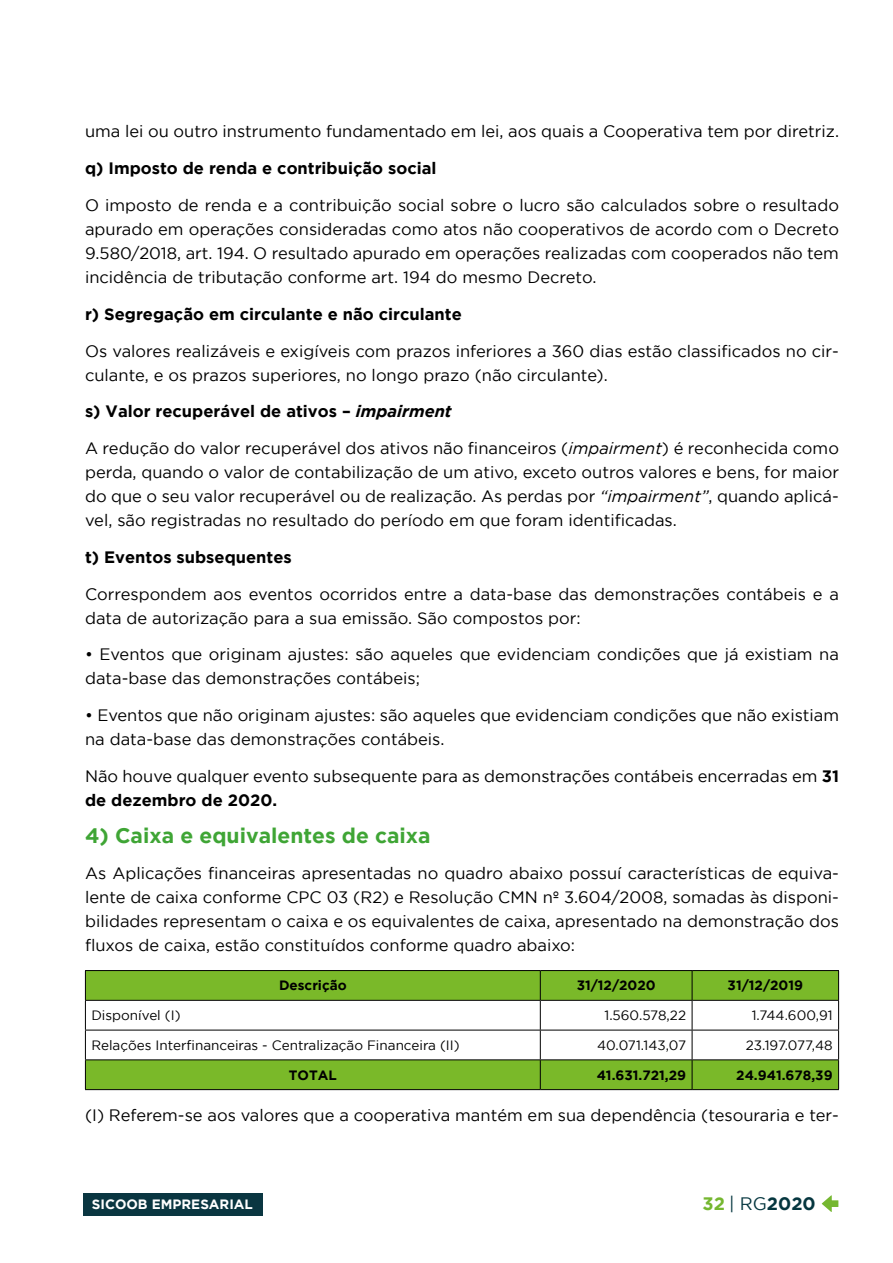
<style>
.page{position:relative;width:893px;height:1263px;background:#fff}
.page>*{position:absolute;margin:0;border:0;box-sizing:border-box;transform-origin:0 0}
.t1{font:700 21px "Gotham";color:#3fa535}
.t2{font:700 18px "Gotham";color:#05363f}
.t3{font:16.5px/24px "Gotham";color:#000}
.t4{font:700 16.5px "Gotham";color:#000}
.t5{font:13.5px "Gotham";color:#000}
.t6{font:700 13.5px "Gotham";color:#000}
.t7{font:700 13.5px "Gotham";color:#fff}
.s1{font-style:italic}
.s2{font-weight:700}
.s3{color:#75b730}
.s4{font-weight:400}
</style>
<div class="page">
<svg style="left:822px;top:1195px;width:16px;height:17px"></svg>
<div style="left:83px;top:1193px;width:180px;height:22px;background:#0a3641"></div>
<div style="left:86px;top:971px;width:752px;height:118px;background:#7ab929"></div>
<svg style="left:86px;top:1001px;width:752px;height:58px"></svg>
<hr style="left:85px;top:970px;width:455px;height:1px;background:#000">
<hr style="left:540px;top:970px;width:152px;height:1px;background:#000">
<hr style="left:692px;top:970px;width:147px;height:1px;background:#000">
<hr style="left:85px;top:1000px;width:455px;height:1px;background:#000">
<hr style="left:540px;top:1000px;width:152px;height:1px;background:#000">
<hr style="left:692px;top:1000px;width:147px;height:1px;background:#000">
<hr style="left:85px;top:1030px;width:455px;height:1px;background:#000">
<hr style="left:540px;top:1030px;width:152px;height:1px;background:#000">
<hr style="left:692px;top:1030px;width:147px;height:1px;background:#000">
<hr style="left:85px;top:1059px;width:455px;height:1px;background:#000">
<svg style="left:85px;top:971px;width:1px;height:118px"></svg>
<hr style="left:540px;top:1059px;width:152px;height:1px;background:#000">
<svg style="left:540px;top:971px;width:1px;height:118px"></svg>
<hr style="left:692px;top:1059px;width:147px;height:1px;background:#000">
<svg style="left:692px;top:971px;width:1px;height:118px"></svg>
<svg style="left:838px;top:971px;width:1px;height:118px"></svg>
<hr style="left:85px;top:1089px;width:455px;height:1px;background:#000">
<hr style="left:540px;top:1089px;width:152px;height:1px;background:#000">
<hr style="left:692px;top:1089px;width:147px;height:1px;background:#000">
<p class="t3" style="left:85px;top:119px;width:755px">uma lei ou outro instrumento fundamentado em lei, aos quais a Cooperativa tem por diretriz.</p>
<p class="t4" style="left:85px;top:159px;width:353px">q) Imposto de renda e contribuição social</p>
<p class="t3" style="left:85px;top:193px;width:755px;text-align:justify">O imposto de renda e a contribuição social sobre o lucro são calculados sobre o resultado apurado em operações consideradas como atos não cooperativos de acordo com o Decreto 9.580/2018, art. 194. O resultado apurado em operações realizadas com cooperados não tem incidência de tributação conforme art. 194 do mesmo Decreto.</p>
<p class="t4" style="left:85px;top:304px;width:378px">r) Segregação em circulante e não circulante</p>
<p class="t3" style="left:85px;top:338px;width:755px">Os valores realizáveis e exigíveis com prazos inferiores a 360 dias estão classificados no cir&shy;culante, e os prazos superiores, no longo prazo (não circulante).</p>
<p class="t4" style="left:85px;top:402px;width:368px">s) Valor recuperável de ativos – <span class="s1">impairment</span></p>
<p class="t3" style="left:85px;top:436px;width:755px;text-align:justify">A redução do valor recuperável dos ativos não financeiros (<span class="s1">impairment</span>) é reconhecida como perda, quando o valor de contabilização de um ativo, exceto outros valores e bens, for maior do que o seu valor recuperável ou de realização. As perdas por <span class="s1">“impairment”</span>, quando aplicá&shy;vel, são registradas no resultado do período em que foram identificadas.</p>
<p class="t4" style="left:85px;top:547px;width:208px">t) Eventos subsequentes</p>
<p class="t3" style="left:85px;top:582px;width:755px">Correspondem aos eventos ocorridos entre a data-base das demonstrações contábeis e a data de autorização para a sua emissão. São compostos por:</p>
<p class="t3" style="left:85px;top:642px;width:755px">• Eventos que originam ajustes: são aqueles que evidenciam condições que já existiam na data-base das demonstrações contábeis;</p>
<p class="t3" style="left:85px;top:703px;width:755px">• Eventos que não originam ajustes: são aqueles que evidenciam condições que não existiam na data-base das demonstrações contábeis.</p>
<p class="t3" style="left:85px;top:764px;width:755px">Não houve qualquer evento subsequente para as demonstrações contábeis encerradas em <span class="s2">31 de dezembro de 2020.</span></p>
<p class="t1" style="left:85px;top:823px;width:347px">4) Caixa e equivalentes de caixa</p>
<p class="t3" style="left:85px;top:861px;width:755px;text-align:justify">As Aplicações financeiras apresentadas no quadro abaixo possuí características de equiva&shy;lente de caixa conforme CPC 03 (R2) e Resolução CMN nº 3.604/2008, somadas às disponi&shy;bilidades representam o caixa e os equivalentes de caixa, apresentado na demonstração dos fluxos de caixa, estão constituídos conforme quadro abaixo:</p>
<p class="t6" style="left:279px;top:978px;width:69px">Descrição</p>
<p class="t6" style="left:577px;top:978px;width:81px">31/12/2020</p>
<p class="t6" style="left:728px;top:978px;width:77px">31/12/2019</p>
<p class="t5" style="left:91px;top:1008px;width:91px">Disponível (I)</p>
<p class="t5" style="left:604px;top:1008px;width:83px">1.560.578,22</p>
<p class="t5" style="left:752px;top:1008px;width:82px">1.744.600,91</p>
<p class="t5" style="left:91px;top:1038px;width:370px">Relações Interfinanceiras - Centralização Financeira (II)</p>
<p class="t5" style="left:597px;top:1038px;width:90px">40.071.143,07</p>
<p class="t5" style="left:746px;top:1038px;width:88px">23.197.077,48</p>
<p class="t6" style="left:289px;top:1067px;width:49px">TOTAL</p>
<p class="t6" style="left:597px;top:1067px;width:91px">41.631.721,29</p>
<p class="t6" style="left:736px;top:1067px;width:98px">24.941.678,39</p>
<p class="t3" style="left:85px;top:1103px;width:755px">(I) Referem-se aos valores que a cooperativa mantém em sua dependência (tesouraria e ter-</p>
<p class="t7" style="left:92px;top:1196px;width:163px">SICOOB EMPRESARIAL</p>
<p class="t2" style="left:702px;top:1193px;width:115px"><span class="s3">32</span> <span class="s4">| RG</span>2020</p>
</div>
